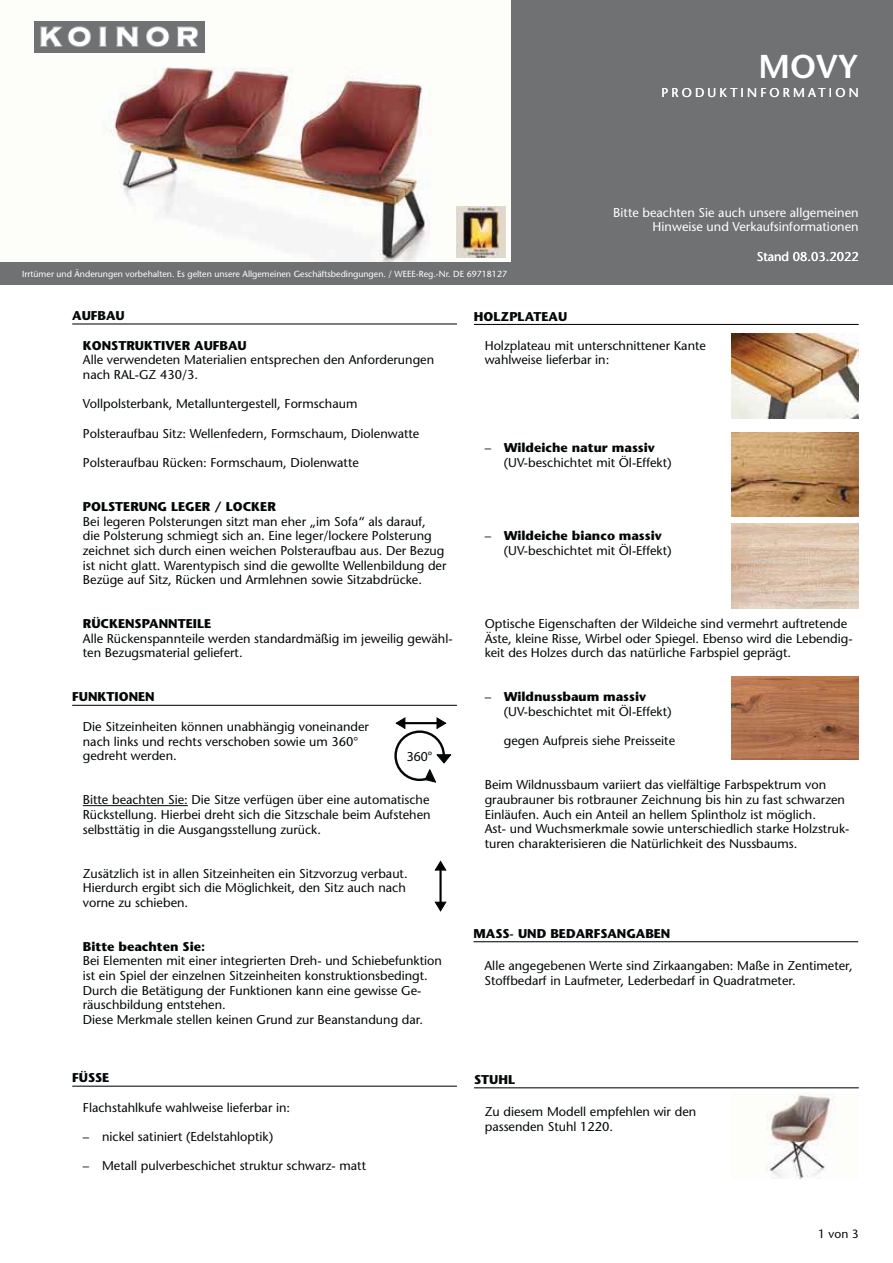
<style>
.page{position:relative;width:893px;height:1263px;background:#fff}
.page>*{position:absolute;margin:0;border:0;box-sizing:border-box;transform-origin:0 0}
.t1{font:600 33px "Stone Sans";color:#fff}
.t2{font:300 13.8px "Trade Gothic";color:#040809}
.t3{font:12.75px/14.7px "Stone Sans";color:#040809}
.t4{font:700 12.75px "Stone Sans";color:#040809}
.t5{font:12.75px/14.7px "Stone Sans";color:#fff;text-align:right}
.t6{font:12.75px "Stone Sans";letter-spacing:.25em;color:#fff}
.t7{font:12px "Stone Sans";color:#040809}
.t8{font:8.85px "Stone Sans";color:#fff}
.s1{font-weight:700}
</style>
<div class="page">
<div style="left:0;top:0;width:893px;height:285px;background:#707173"></div>
<hr style="left:72px;top:323px;width:385px;height:2px;background:#040809">
<hr style="left:72px;top:1086px;width:385px;height:1px;background:#040809">
<hr style="left:474px;top:1087px;width:385px;height:1px;background:#040809">
<hr style="left:72px;top:705px;width:385px;height:1px;background:#040809">
<hr style="left:83px;top:805px;width:105px;height:1px;background:#040809">
<hr style="left:474px;top:324px;width:385px;height:1px;background:#040809">
<img style="left:731px;top:524px;width:128px;height:85px">
<img style="left:731px;top:676px;width:128px;height:84px">
<img style="left:766px;top:1094px;width:69px;height:85px">
<img style="left:731px;top:432px;width:127px;height:84px">
<svg style="left:435px;top:861px;width:11px;height:10px"></svg>
<svg style="left:434px;top:901px;width:13px;height:11px"></svg>
<hr style="left:439px;top:870px;width:3px;height:33px;background:#010202">
<svg style="left:394px;top:717px;width:57px;height:66px"></svg>
<hr style="left:404px;top:722px;width:33px;height:2px;background:#010202">
<img style="left:731px;top:334px;width:128px;height:85px">
<img style="left:0;top:0;width:510px;height:262px">
<img style="left:457px;top:206px;width:49px;height:51px">
<img style="left:34px;top:21px;width:170px;height:31px">
<hr style="left:473px;top:941px;width:385px;height:1px;background:#040809">
<h1 class="t1" style="left:758px;top:54px;width:102px">MOVY</h1>
<p class="t6" style="left:661px;top:88px;width:199px">PRODUKTINFORMATION</p>
<p class="t5" style="left:613px;top:206px;width:247px">Bitte beachten Sie auch unsere allgemeinen<br>Hinweise und Verkaufsinformationen</p>
<p class="t8" style="left:22px;top:270px;width:486px">Irrtümer und Änderungen vorbehalten. Es gelten unsere Allgemeinen Geschäftsbedingungen. / WEEE-Reg.-Nr. DE 69718127</p>
<p class="t4" style="left:72px;top:311px;width:54px">AUFBAU</p>
<p class="t4" style="left:83px;top:340px;width:165px">KONSTRUKTIVER AUFBAU</p>
<p class="t3" style="left:83px;top:354px;width:353px">Alle verwendeten Materialien entsprechen den Anforderungen nach RAL-GZ 430/3.</p>
<p class="t3" style="left:83px;top:398px;width:276px">Vollpolsterbank, Metalluntergestell, Formschaum</p>
<p class="t3" style="left:83px;top:427px;width:338px">Polsteraufbau Sitz: Wellenfedern, Formschaum, Diolenwatte</p>
<p class="t3" style="left:83px;top:457px;width:277px">Polsteraufbau Rücken: Formschaum, Diolenwatte</p>
<p class="t4" style="left:83px;top:502px;width:194px">POLSTERUNG LEGER / LOCKER</p>
<p class="t3" style="left:83px;top:515px;width:365px">Bei legeren Polsterungen sitzt man eher „im Sofa“ als darauf,<br>die Polsterung schmiegt sich an. Eine leger/lockere Polsterung zeichnet sich durch einen weichen Polsteraufbau aus. Der Bezug ist nicht glatt. Warentypisch sind die gewollte Wellenbildung der Bezüge auf Sitz, Rücken und Armlehnen sowie Sitzabdrücke.</p>
<p class="t4" style="left:474px;top:311px;width:95px">HOLZPLATEAU</p>
<p class="t3" style="left:485px;top:339px;width:223px">Holzplateau mit unterschnittener Kante wahlweise lieferbar in:</p>
<p class="t3" style="left:504px;top:442px;width:169px;text-indent:-19px">– <span class="s1">Wildeiche natur massiv </span>(UV-beschichtet mit Öl-Effekt)</p>
<p class="t3" style="left:504px;top:530px;width:169px;text-indent:-19px">– <span class="s1">Wildeiche bianco massiv </span>(UV-beschichtet mit Öl-Effekt)</p>
<p class="t5" style="left:757px;top:251px;width:103px">Stand 08.03.2022</p>
<p class="t4" style="left:83px;top:619px;width:130px">RÜCKENSPANNTEILE</p>
<p class="t3" style="left:83px;top:632px;width:371px">Alle Rückenspannteile werden standardmäßig im jeweilig gewähl&shy;ten Bezugsmaterial geliefert.</p>
<p class="t4" style="left:72px;top:692px;width:84px">FUNKTIONEN</p>
<p class="t3" style="left:83px;top:721px;width:288px">Die Sitzeinheiten können unabhängig voneinander nach links und rechts verschoben sowie um 360° gedreht werden.</p>
<p class="t3" style="left:83px;top:794px;width:349px;text-align:justify">Bitte beachten Sie: Die Sitze verfügen über eine automatische Rückstellung. Hierbei dreht sich die Sitzschale beim Aufstehen selbsttätig in die Ausgangsstellung zurück.</p>
<p class="t3" style="left:83px;top:867px;width:326px">Zusätzlich ist in allen Sitzeinheiten ein Sitzvorzug verbaut.<br>Hierdurch ergibt sich die Möglichkeit, den Sitz auch nach vorne zu schieben.</p>
<p class="t4" style="left:83px;top:941px;width:124px">Bitte beachten Sie:</p>
<p class="t3" style="left:83px;top:955px;width:360px">Bei Elementen mit einer integrierten Dreh- und Schiebefunktion ist ein Spiel der einzelnen Sitzeinheiten konstruktionsbedingt.<br>Durch die Betätigung der Funktionen kann eine gewisse Ge&shy;räuschbildung entstehen.<br>Diese Merkmale stellen keinen Grund zur Beanstandung dar.</p>
<p class="t2" style="left:407px;top:751px;width:27px">360°</p>
<p class="t4" style="left:72px;top:1073px;width:39px">FÜSSE</p>
<p class="t3" style="left:83px;top:1101px;width:209px">Flachstahlkufe wahlweise lieferbar in:</p>
<p class="t3" style="left:83px;top:1130px;width:192px">– nickel satiniert (Edelstahloptik)</p>
<p class="t3" style="left:83px;top:1160px;width:285px">– Metall pulverbeschichet struktur schwarz- matt</p>
<p class="t3" style="left:485px;top:618px;width:369px">Optische Eigenschaften der Wildeiche sind vermehrt auftretende<br>Äste, kleine Risse, Wirbel oder Spiegel. Ebenso wird die Lebendig&shy;keit des Holzes durch das natürliche Farbspiel geprägt.</p>
<p class="t3" style="left:504px;top:691px;width:169px;text-indent:-19px">– <span class="s1">Wildnussbaum massiv </span>(UV-beschichtet mit Öl-Effekt)</p>
<p class="t3" style="left:504px;top:735px;width:173px">gegen Aufpreis siehe Preisseite</p>
<p class="t3" style="left:485px;top:779px;width:366px">Beim Wildnussbaum variiert das vielfältige Farbspektrum von graubrauner bis rotbrauner Zeichnung bis hin zu fast schwarzen Einläufen. Auch ein Anteil an hellem Splintholz ist möglich.<br>Ast- und Wuchsmerkmale sowie unterschiedlich starke Holzstruk&shy;turen charakterisieren die Natürlichkeit des Nussbaums.</p>
<p class="t4" style="left:473px;top:928px;width:198px">MASS- UND BEDARFSANGABEN</p>
<p class="t3" style="left:484px;top:960px;width:370px">Alle angegebenen Werte sind Zirkaangaben: Maße in Zentimeter,<br>Stoffbedarf in Laufmeter, Lederbedarf in Quadratmeter.</p>
<p class="t4" style="left:474px;top:1075px;width:43px">STUHL</p>
<p class="t3" style="left:485px;top:1106px;width:213px">Zu diesem Modell empfehlen wir den passenden Stuhl 1220.</p>
<p class="t7" style="left:818px;top:1229px;width:42px">1 von 3</p>
</div>
